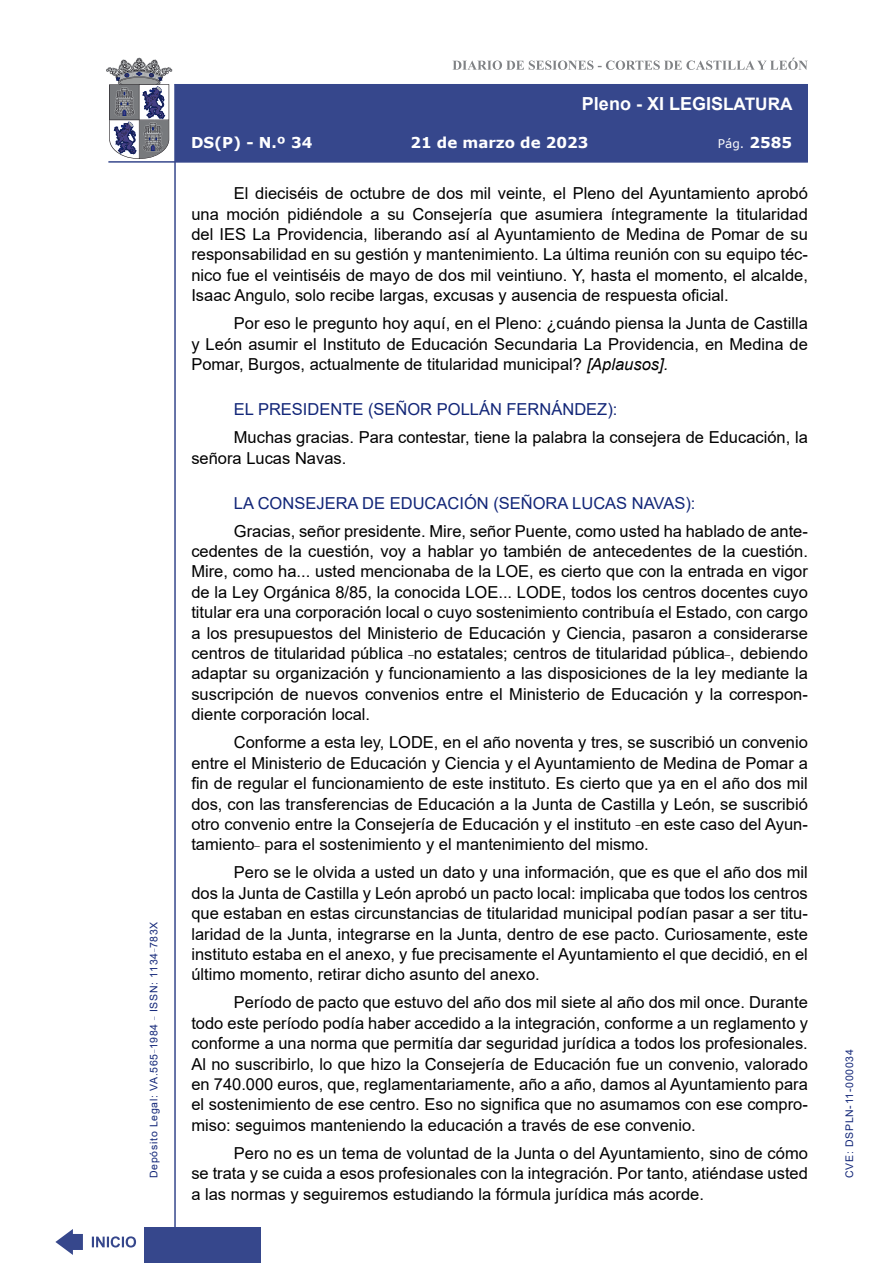
<style>
.page{position:relative;width:893px;height:1263px;background:#fff}
.page>*{position:absolute;margin:0;border:0;box-sizing:border-box;transform-origin:0 0}
.t1{font:700 18px "Arial";color:#fff}
.t2{font:16.5px/20.4px "Arial";color:#000;text-align:justify}
.Orador{font:16.5px "Arial";color:#122678}
.t3{font:700 15px "Verdana";color:#fff}
.t4{font:12px "Verdana";color:#fff}
.t5{font:10.5px "Arial";letter-spacing:.065em;color:#122678}
.s1{font-size:17.25px}
.s2{font-weight:700;font-size:15px}
.s3{font-style:italic}
</style>
<div class="page">
<svg style="left:452px;top:58px;width:356px;height:12px"></svg>
<hr style="left:174px;top:84px;width:2px;height:1179px;background:#36478c">
<div style="left:144px;top:1227px;width:117px;height:36px;background:#36478c"></div>
<div style="left:175px;top:84px;width:633px;height:78px;background:#36478c"></div>
<hr style="left:108px;top:161px;width:700px;height:2px;background:#36478c">
<svg style="left:92px;top:1236px;width:44px;height:11px"></svg>
<svg style="left:55px;top:1229px;width:28px;height:26px"></svg>
<svg style="left:106px;top:58px;width:66px;height:101px"></svg>
<p class="t5" style="left:146px;top:1178px;width:258px;rotate:-90deg">Depósito Legal: VA.565<sup>_</sup>1984 <sup>_</sup> ISSN: 1134<sup>_</sup>783X</p>
<p class="t1" style="left:582px;top:91px;width:212px">Pleno - XI LEGIS<span class="s1">LATURA</span></p>
<p class="t3" style="left:191px;top:132px;width:123px">DS(P) - N.º 34</p>
<p class="t3" style="left:410px;top:132px;width:180px">21 de marzo de 2023</p>
<p class="t4" style="left:718px;top:135px;width:76px">Pág. <span class="s2">2585</span></p>
<p class="t2" style="left:191px;top:183px;width:618px;text-indent:43px">El dieciséis de octubre de dos mil veinte, el Pleno del Ayuntamiento aprobó una moción pidiéndole a su Consejería que asumiera íntegramente la titularidad del IES La Providencia, liberando así al Ayuntamiento de Medina de Pomar de su responsabilidad en su gestión y mantenimiento. La última reunión con su equipo téc&shy;nico fue el veintiséis de mayo de dos mil veintiuno. Y, hasta el momento, el alcalde, Isaac Angulo, solo recibe largas, excusas y ausencia de respuesta oficial.</p>
<p class="t2" style="left:191px;top:313px;width:618px;text-indent:43px">Por eso le pregunto hoy aquí, en el Pleno: ¿cuándo piensa la Junta de Castilla y León asumir el Instituto de Educación Secundaria La Providencia, en Medina de Pomar, Burgos, actualmente de titularidad municipal? <span class="s3">[Aplausos].</span></p>
<p class="Orador" style="left:234px;top:398px;width:385px">EL PRESIDENTE (SEÑOR POLLÁN FERNÁNDEZ):</p>
<p class="t2" style="left:191px;top:427px;width:618px;text-indent:43px">Muchas gracias. Para contestar, tiene la palabra la consejera de Educación, la señora Lucas Navas.</p>
<p class="Orador" style="left:234px;top:491px;width:463px">LA CONSEJERA DE EDUCACIÓN (SEÑORA LUCAS NAVAS):</p>
<p class="t2" style="left:191px;top:520px;width:618px;text-indent:43px">Gracias, señor presidente. Mire, señor Puente, como usted ha hablado de ante&shy;cedentes de la cuestión, voy a hablar yo también de antecedentes de la cuestión.<br>Mire, como ha... usted mencionaba de la LOE, es cierto que con la entrada en vigor de la Ley Orgánica 8/85, la conocida LOE... LODE, todos los centros docentes cuyo titular era una corporación local o cuyo sostenimiento contribuía el Estado, con cargo a los presupuestos del Ministerio de Educación y Ciencia, pasaron a considerarse centros de titularidad pública <sup>_</sup>no estatales; centros de titularidad pública<sup>_</sup>, debiendo adaptar su organización y funcionamiento a las disposiciones de la ley mediante la suscripción de nuevos convenios entre el Ministerio de Educación y la correspon&shy;diente corporación local.</p>
<p class="t2" style="left:191px;top:732px;width:618px;text-indent:43px">Conforme a esta ley, LODE, en el año noventa y tres, se suscribió un convenio entre el Ministerio de Educación y Ciencia y el Ayuntamiento de Medina de Pomar a fin de regular el funcionamiento de este instituto. Es cierto que ya en el año dos mil dos, con las transferencias de Educación a la Junta de Castilla y León, se suscribió otro convenio entre la Consejería de Educación y el instituto <sup>_</sup>en este caso del Ayun&shy;tamiento<sup>_</sup> para el sostenimiento y el mantenimiento del mismo.</p>
<p class="t2" style="left:191px;top:862px;width:618px;text-indent:43px">Pero se le olvida a usted un dato y una información, que es que el año dos mil dos la Junta de Castilla y León aprobó un pacto local: implicaba que todos los centros que estaban en estas circunstancias de titularidad municipal podían pasar a ser titu&shy;laridad de la Junta, integrarse en la Junta, dentro de ese pacto. Curiosamente, este instituto estaba en el anexo, y fue precisamente el Ayuntamiento el que decidió, en el último momento, retirar dicho asunto del anexo.</p>
<p class="t2" style="left:191px;top:992px;width:618px;text-indent:43px">Período de pacto que estuvo del año dos mil siete al año dos mil once. Durante todo este período podía haber accedido a la integración, conforme a un reglamento y conforme a una norma que permitía dar seguridad jurídica a todos los profesionales.<br>Al no suscribirlo, lo que hizo la Consejería de Educación fue un convenio, valorado en 740.000 euros, que, reglamentariamente, año a año, damos al Ayuntamiento para el sostenimiento de ese centro. Eso no significa que no asumamos con ese compro&shy;miso: seguimos manteniendo la educación a través de ese convenio.</p>
<p class="t2" style="left:191px;top:1143px;width:618px;text-indent:43px">Pero no es un tema de voluntad de la Junta o del Ayuntamiento, sino de cómo se trata y se cuida a esos profesionales con la integración. Por tanto, atiéndase usted a las normas y seguiremos estudiando la fórmula jurídica más acorde.</p>
<p class="t5" style="left:842px;top:1178px;width:130px;rotate:-90deg">CVE: DSPLN-11-000034</p>
</div>
